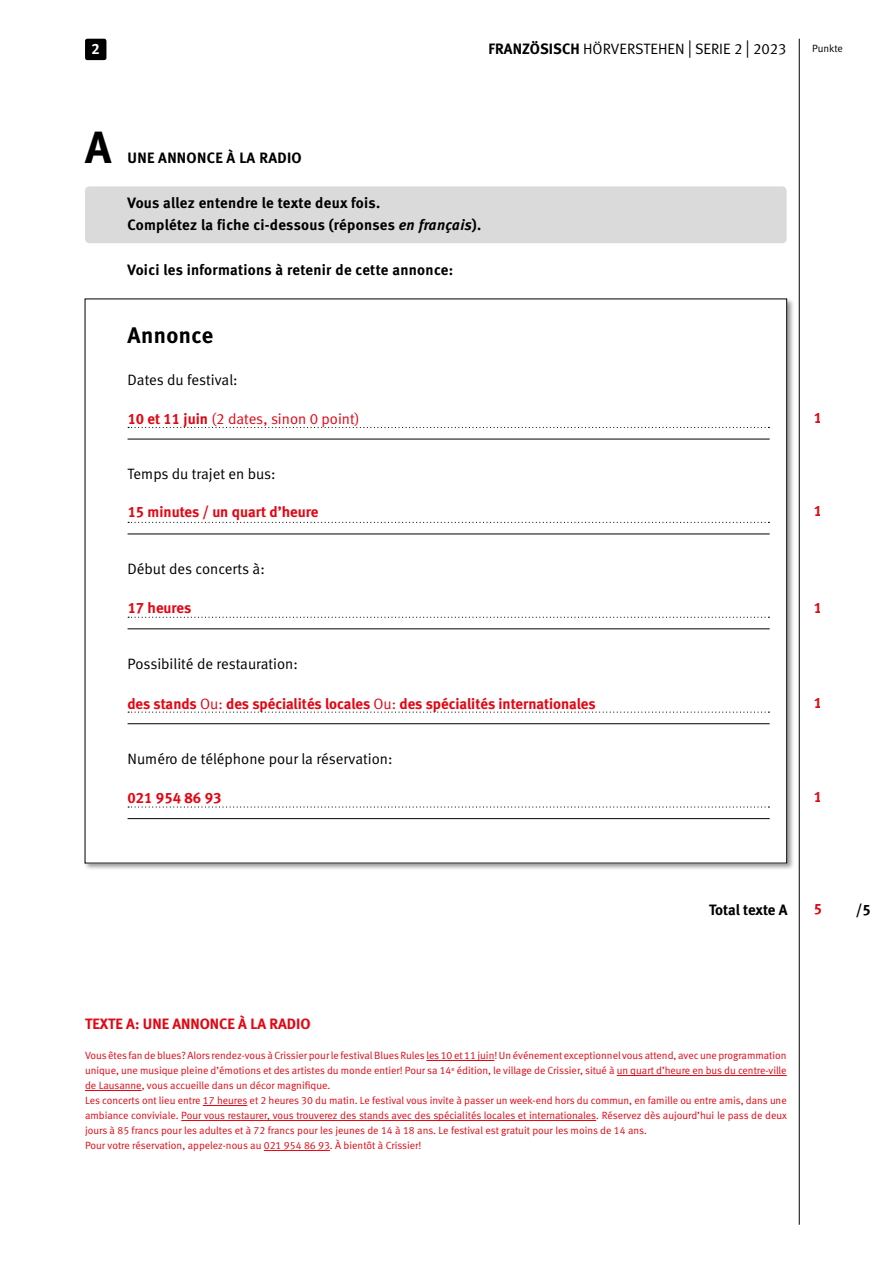
<style>
.page{position:relative;width:893px;height:1263px;background:#fff}
.page>*{position:absolute;margin:0;border:0;box-sizing:border-box;transform-origin:0 0}
.t1{font:45px "Meta Bold LF";color:#000}
.t2{font:22.5px "Meta Bold LF";color:#000}
.t3{font:15px/22.5px "Meta Bold LF";letter-spacing:.02em;color:#000}
.t4{font:15px "Meta Normal LF";color:#000}
.t5{font:15px "Meta Bold LF";color:#e30613}
.t6{font:15px "Meta Normal LF";color:#e30613}
.t7{font:15px "Meta Bold LF";color:#fff}
.t8{font:10.5px/15px "Meta Normal LF";color:#e30613}
.t9{font:10.5px "Meta Normal LF";color:#000}
.s1{font-family:"Meta Bold LF"}
.s2{font-size:18px}
.s3{font-style:italic}
.s4{font-family:"Meta Normal LF"}
</style>
<div class="page">
<div style="left:85px;top:39px;width:21px;height:21px;background:#000;border-radius:2px"></div>
<hr style="left:799px;top:39px;width:1px;height:1186px;background:#000">
<div style="left:83px;top:297px;width:711px;height:573px;background:#000;opacity:.4"></div>
<div style="left:85px;top:299px;width:702px;height:564px;background:#fff"></div>
<div style="left:85px;top:186px;width:702px;height:57px;background:#dadada;border-radius:4px"></div>
<hr style="left:128px;top:439px;width:642px;height:1px;background:#000">
<hr style="left:128px;top:534px;width:642px;height:1px;background:#000">
<hr style="left:128px;top:629px;width:642px;height:1px;background:#000">
<hr style="left:128px;top:723px;width:642px;height:1px;background:#000">
<hr style="left:128px;top:818px;width:642px;height:1px;background:#000">
<svg style="left:128px;top:427px;width:641px;height:1px"></svg>
<svg style="left:128px;top:522px;width:641px;height:1px"></svg>
<svg style="left:128px;top:617px;width:641px;height:1px"></svg>
<svg style="left:128px;top:711px;width:641px;height:2px"></svg>
<svg style="left:128px;top:806px;width:641px;height:1px"></svg>
<hr style="left:426px;top:1060px;width:68px;height:1px;background:#e30613">
<hr style="left:617px;top:1075px;width:170px;height:1px;background:#e30613">
<hr style="left:85px;top:1090px;width:57px;height:1px;background:#e30613">
<hr style="left:203px;top:1105px;width:44px;height:1px;background:#e30613">
<hr style="left:181px;top:1120px;width:415px;height:1px;background:#e30613">
<hr style="left:264px;top:1150px;width:66px;height:1px;background:#e30613">
<h3 class="t4" style="left:489px;top:41px;width:300px"><span class="s1">französisch</span> hörverstehen <span class="s2">|</span> serie 2 <span class="s2">|</span> 2023</h3>
<h3 class="t7" style="left:91px;top:40px;width:10px">2</h3>
<p class="t9" style="left:812px;top:43px;width:32px">Punkte</p>
<h1 class="t1" style="left:85px;top:120px;width:28px">A</h1>
<h3 class="t3" style="left:128px;top:146px;width:176px">Une annonce à la radio</h3>
<h3 class="t3" style="left:128px;top:191px;width:355px">Vous allez entendre le texte deux fois.<br>Complétez la fiche ci-dessous (réponses <span class="s3">en français</span>).</h3>
<h3 class="t3" style="left:128px;top:258px;width:327px">Voici les informations à retenir de cette annonce:</h3>
<h2 class="t2" style="left:128px;top:321px;width:87px">Annonce</h2>
<h3 class="t4" style="left:128px;top:371px;width:112px">Dates du festival:</h3>
<h3 class="t6" style="left:127px;top:410px;width:234px"><span class="s1">10 et 11 juin</span> (2 dates, sinon 0 point)</h3>
<h3 class="t4" style="left:128px;top:465px;width:150px">Temps du trajet en bus:</h3>
<h3 class="t5" style="left:127px;top:503px;width:193px">15 minutes / un quart d’heure</h3>
<h3 class="t4" style="left:128px;top:560px;width:139px">Début des concerts à:</h3>
<h3 class="t5" style="left:127px;top:599px;width:65px">17 heures</h3>
<h3 class="t4" style="left:128px;top:655px;width:172px">Possibilité de restauration:</h3>
<h3 class="t5" style="left:127px;top:694px;width:470px">des stands <span class="s4">Ou:</span> des spécialités locales <span class="s4">Ou:</span> des spécialités internationales</h3>
<h3 class="t4" style="left:128px;top:750px;width:266px">N uméro de téléphone pour la réservation:</h3>
<h3 class="t5" style="left:127px;top:789px;width:96px">021 954 86 93</h3>
<h3 class="t5" style="left:813px;top:408px;width:10px">1</h3>
<h3 class="t5" style="left:813px;top:502px;width:10px">1</h3>
<h3 class="t5" style="left:813px;top:599px;width:10px">1</h3>
<h3 class="t5" style="left:813px;top:694px;width:10px">1</h3>
<h3 class="t5" style="left:813px;top:788px;width:10px">1</h3>
<h3 class="t3" style="left:709px;top:898px;width:76px">Total texte A</h3>
<h3 class="t3" style="left:856px;top:898px;width:16px">/5</h3>
<h3 class="t5" style="left:813px;top:900px;width:10px">5</h3>
<h3 class="t5" style="left:85px;top:1015px;width:227px">Texte A: Une annonce à la radio</h3>
<p class="t8" style="left:85px;top:1048px;width:703px">Vous êtes fan de blues? Alors rendez-vous à Crissier pour le festival Blues Rules les 10 et 11 juin! Un événement exceptionnel vous attend, avec une programmation unique, une musique pleine d’émotions et des artistes du monde entier! Pour sa 14<sup>e</sup> édition, le village de Crissier, situé à un quart d’heure en bus du centre-ville de Lausanne, vous accueille dans un décor magnifique.<br>Les concerts ont lieu entre 17 heures et 2 heures 30 du matin. Le festival vous invite à passer un week-end hors du commun, en famille ou entre amis, dans une ambiance conviviale. Pour vous restaurer, vous trouverez des stands avec des spécialités locales et internationales. Réservez dès aujourd’hui le pass de deux jours à 85 francs pour les adultes et à 72 francs pour les jeunes de 14 à 18 ans. Le festival est gratuit pour les moins de 14 ans.<br>Pour votre réservation, appelez-nous au 021 954 86 93. À bientôt à Crissier!</p>
</div>
